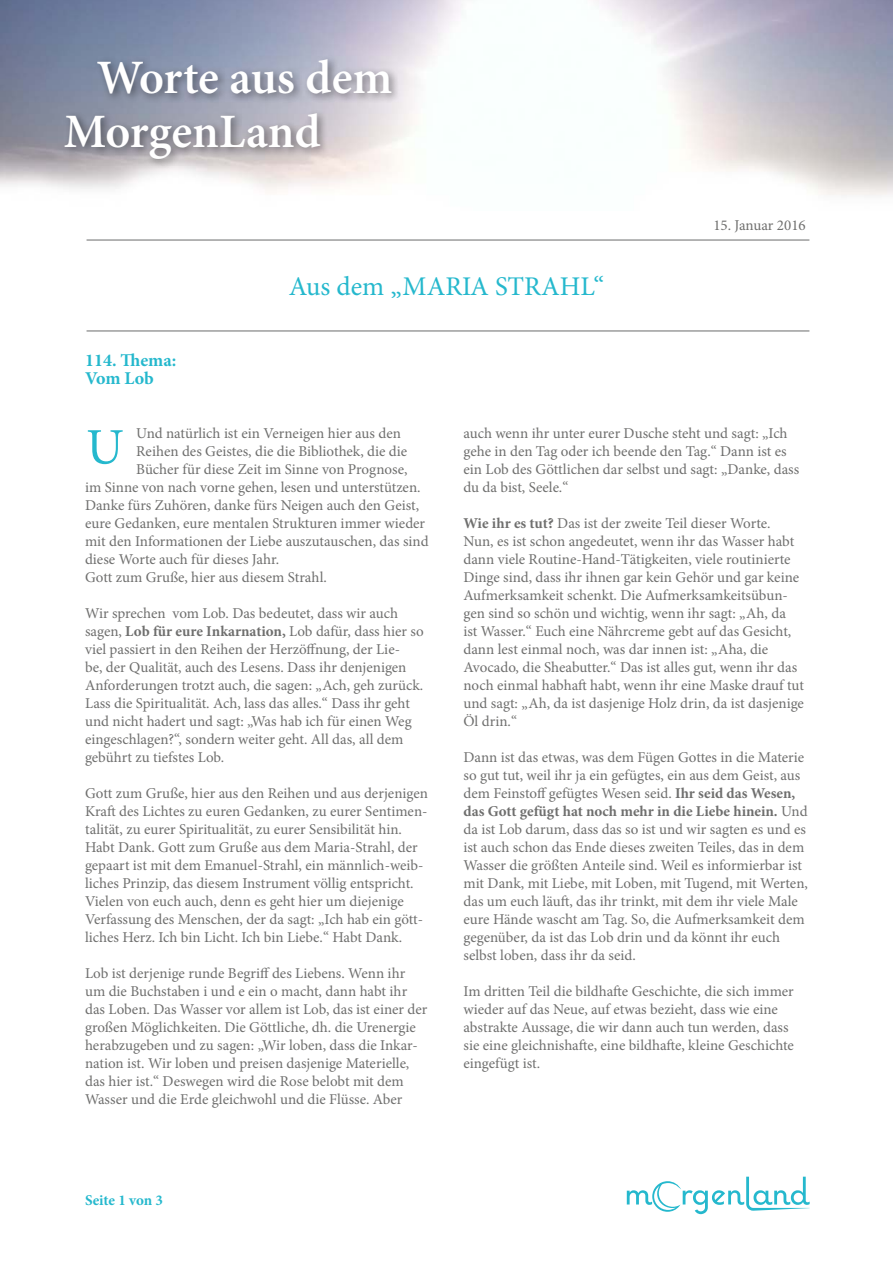
<style>
.page{position:relative;width:893px;height:1263px;background:#fff}
.page>*{position:absolute;margin:0;border:0;box-sizing:border-box;transform-origin:0 0}
.t1{font:51px "Minion Pro";color:#25b8cd}
.t2{font:600 48px/54px "Minion Pro";letter-spacing:-.005em;color:#fff}
.t3{font:27px "Minion Pro";color:#25b8cd}
.t4{font:700 18px/18px "Minion Pro";letter-spacing:-.005em;color:#25b8cd}
.t5{font:15px/18px "Minion Pro";color:#6f6f6e}
.t6{font:700 15px "Minion Pro";letter-spacing:-.005em;color:#25b8cd}
.s1{font-weight:700}
</style>
<div class="page">
<svg style="left:627px;top:1177px;width:183px;height:37px"></svg>
<img style="left:0;top:0;width:893px;height:196px">
<div style="left:60px;top:55px;width:342px;height:115px;background:#000;opacity:.45"></div>
<hr style="left:87px;top:239px;width:722px;height:2px;background:#9c9d9d">
<hr style="left:87px;top:330px;width:722px;height:2px;background:#9c9d9d">
<h2 class="t2" style="left:64px;top:51px;width:330px;text-indent:33px">Worte aus dem<br>MorgenLand</h2>
<p class="t4" style="left:85px;top:351px;width:93px">114. Thema:<br>Vom Lob</p>
<h3 class="t3" style="left:289px;top:268px;width:317px">Aus dem „MARIA STRAHL“</h3>
<p class="t5" style="left:713px;top:216px;width:94px">15. Januar 2016</p>
<p class="t5" style="left:136px;top:424px;width:266px">Und natürlich ist ein Verneigen hier aus den</p>
<p class="t5" style="left:136px;top:442px;width:272px">Reihen des Geistes, die die Bibliothek, die die</p>
<p class="t5" style="left:136px;top:460px;width:273px">Bücher für diese Zeit im Sinne von Prognose,</p>
<p class="t5" style="left:85px;top:478px;width:337px">im Sinne von nach vorne gehen, lesen und unterstützen.</p>
<p class="t5" style="left:85px;top:496px;width:336px">Danke fürs Zuhören, danke fürs Neigen auch den Geist,</p>
<p class="t5" style="left:85px;top:514px;width:342px">eure Gedanken, eure mentalen Strukturen immer wieder</p>
<p class="t5" style="left:85px;top:532px;width:345px">mit den Informationen der Liebe auszutauschen, das sind</p>
<p class="t5" style="left:85px;top:550px;width:196px">diese Worte auch für dieses Jahr.</p>
<p class="t5" style="left:85px;top:568px;width:243px">Gott zum Gruße, hier aus diesem Strahl.</p>
<p class="t5" style="left:85px;top:604px;width:340px">Wir sprechen vom Lob. Das bedeutet, dass wir auch sagen, <span class="s1">Lob für eure Inkarnation,</span> Lob dafür, dass hier so viel passiert in den Reihen der Herzöffnung, der Lie-<br>be, der Qualität, auch des Lesens. Dass ihr denjenigen Anforderungen trotzt auch, die sagen: „Ach, geh zurück.<br>Lass die Spiritualität. Ach, lass das alles.“ Dass ihr geht und nicht hadert und sagt: „Was hab ich für einen Weg eingeschlagen?“, sondern weiter geht. All das, all dem gebührt zu tiefstes Lob.</p>
<p class="t5" style="left:85px;top:784px;width:344px">Gott zum Gruße, hier aus den Reihen und aus derjenigen Kraft des Lichtes zu euren Gedanken, zu eurer Sentimen&shy;talität, zu eurer Spiritualität, zu eurer Sensibilität hin.<br>Habt Dank. Gott zum Gruße aus dem Maria-Strahl, der gepaart ist mit dem Emanuel-Strahl, ein männlich-weib&shy;liches Prinzip, das diesem Instrument völlig entspricht.<br>Vielen von euch auch, denn es geht hier um diejenige Verfassung des Menschen, der da sagt: „Ich hab ein gött&shy;liches Herz. Ich bin Licht. Ich bin Liebe.“ Habt Dank.</p>
<p class="t5" style="left:85px;top:964px;width:344px">Lob ist derjenige runde Begriff des Liebens. Wenn ihr um die Buchstaben i und e ein o macht, dann habt ihr das Loben. Das Wasser vor allem ist Lob, das ist einer der großen Möglichkeiten. Die Göttliche, dh. die Urenergie herabzugeben und zu sagen: „Wir loben, dass die Inkar&shy;nation ist. Wir loben und preisen dasjenige Materielle, das hier ist.“ Deswegen wird die Rose belobt mit dem Wasser und die Erde gleichwohl und die Flüsse. Aber</p>
<h1 class="t1" style="left:86px;top:413px;width:39px">U</h1>
<p class="t6" style="left:85px;top:1190px;width:79px">Seite 1 von 3</p>
<p class="t5" style="left:463px;top:424px;width:337px">auch wenn ihr unter eurer Dusche steht und sagt: „Ich gehe in den Tag oder ich beende den Tag.“ Dann ist es ein Lob des Göttlichen dar selbst und sagt: „Danke, dass du da bist, Seele.“</p>
<p class="t5" style="left:463px;top:514px;width:342px"><span class="s1">Wie ihr es tut?</span> Das ist der zweite Teil dieser Worte.<br>Nun, es ist schon angedeutet, wenn ihr das Wasser habt dann viele Routine-Hand-Tätigkeiten, viele routinierte Dinge sind, dass ihr ihnen gar kein Gehör und gar keine Aufmerksamkeit schenkt. Die Aufmerksamkeitsübun&shy;gen sind so schön und wichtig, wenn ihr sagt: „Ah, da<br>ist Wasser.“ Euch eine Nährcreme gebt auf das Gesicht, dann lest einmal noch, was dar innen ist: „Aha, die Avocado, die Sheabutter.“ Das ist alles gut, wenn ihr das noch einmal habhaft habt, wenn ihr eine Maske drauf tut und sagt: „Ah, da ist dasjenige Holz drin, da ist dasjenige Öl drin.“</p>
<p class="t5" style="left:463px;top:748px;width:346px">Dann ist das etwas, was dem Fügen Gottes in die Materie so gut tut, weil ihr ja ein gefügtes, ein aus dem Geist, aus dem Feinstoff gefügtes Wesen seid. <span class="s1">Ihr seid das Wesen, das Gott gefügt hat noch mehr in die Liebe hinein.</span> Und da ist Lob darum, dass das so ist und wir sagten es und es ist auch schon das Ende dieses zweiten Teiles, das in dem Wasser die größten Anteile sind. Weil es informierbar ist mit Dank, mit Liebe, mit Loben, mit Tugend, mit Werten, das um euch läuft, das ihr trinkt, mit dem ihr viele Male eure Hände wascht am Tag. So, die Aufmerksamkeit dem gegenüber, da ist das Lob drin und da könnt ihr euch selbst loben, dass ihr da seid.</p>
<p class="t5" style="left:463px;top:982px;width:332px">Im dritten Teil die bildhafte Geschichte, die sich immer wieder auf das Neue, auf etwas bezieht, dass wie eine abstrakte Aussage, die wir dann auch tun werden, dass sie eine gleichnishafte, eine bildhafte, kleine Geschichte eingefügt ist.</p>
</div>
